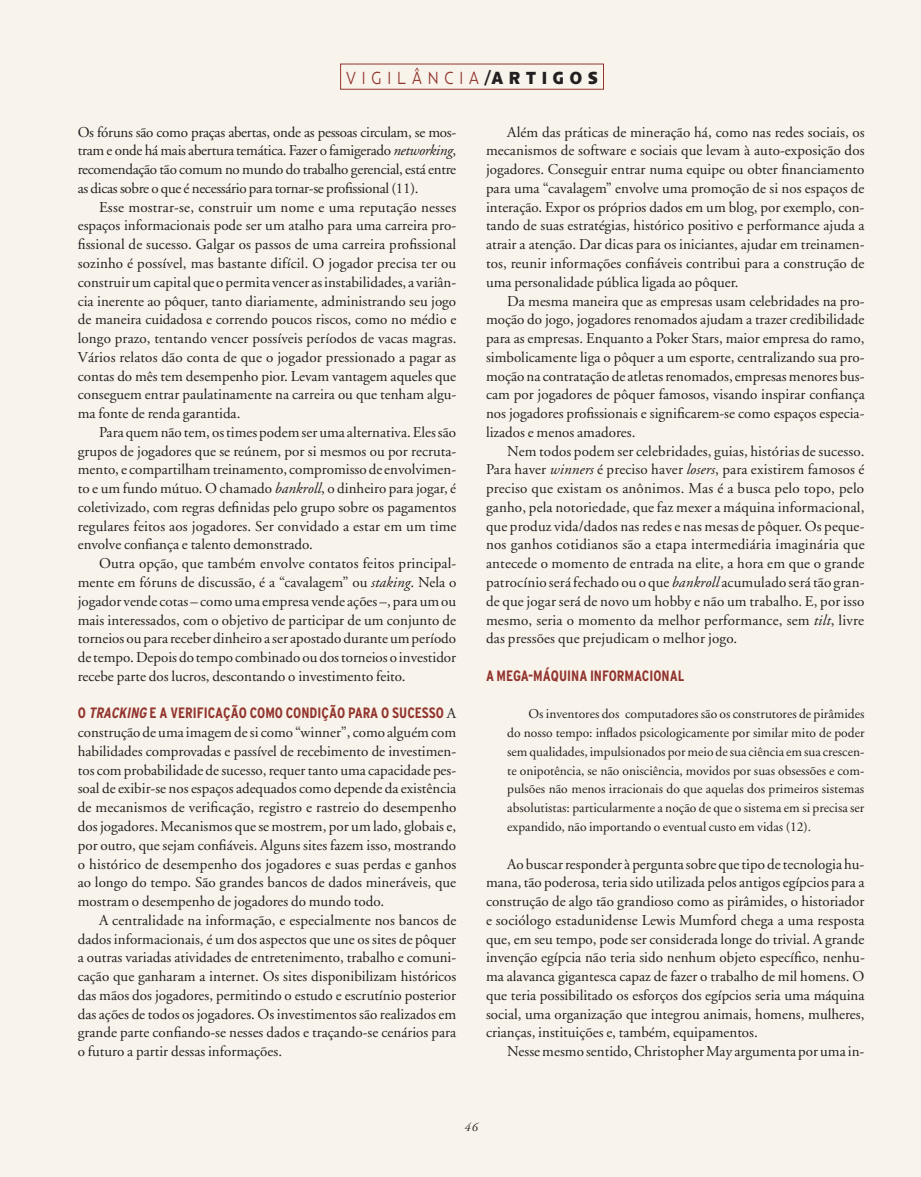
<style>
.page{position:relative;width:921px;height:1177px;background:#fff}
.page>*{position:absolute;margin:0;border:0;box-sizing:border-box;transform-origin:0 0}
.t1{font:300 18px "Anisette Petite";letter-spacing:.38em;color:#92342e;scale:.85 1}
.t2{font:15px/18.8px "Adobe Garamond";color:#231f20;text-align:justify}
.t3{font:700 condensed 15px "Interstate";color:#92342e}
.t4{font:13.5px/18.8px "Adobe Garamond";color:#231f20;text-align:justify}
.t5{font:italic 12px "Adobe Garamond";color:#231f20}
.s1{font-weight:700;color:#231f20}
.s2{font-style:italic}
.s3{font-family:"Adobe Garamond";font-weight:400;font-stretch:normal;color:#231f20}
</style>
<div class="page">
<div style="left:0;top:0;width:907px;height:1176px;background:#f9f4eb"></div>
<div style="left:904px;top:0;width:17px;height:1176px;background:#f9f4eb"></div>
<div style="left:340px;top:64px;width:264px;height:26px;border:1px solid #92342e"></div>
<p class="t1" style="left:346px;top:67px;width:297px">VIGILÂNCIA<span class="s1">/ARTIGOS</span></p>
<p class="t2" style="left:78px;top:123px;width:380px">Os fóruns são como praças abertas, onde as pessoas circulam, se mos&shy;tram e onde há mais abertura temática. Fazer o famigerado <span class="s2">networking</span>, recomendação tão comum no mundo do trabalho gerencial, está entre as dicas sobre o que é necessário para tornar-se profissional (11).</p>
<p class="t2" style="left:78px;top:198px;width:380px;text-indent:21px">Esse mostrar-se, construir um nome e uma reputação nesses espaços informacionais pode ser um atalho para uma carreira pro&shy;fissional de sucesso. Galgar os passos de uma carreira profissional sozinho é possível, mas bastante difícil. O jogador precisa ter ou construir um capital que o permita vencer as instabilidades, a variân&shy;cia inerente ao pôquer, tanto diariamente, administrando seu jogo de maneira cuidadosa e correndo poucos riscos, como no médio e longo prazo, tentando vencer possíveis períodos de vacas magras.<br>Vários relatos dão conta de que o jogador pressionado a pagar as contas do mês tem desempenho pior. Levam vantagem aqueles que conseguem entrar paulatinamente na carreira ou que tenham algu&shy;ma fonte de renda garantida.</p>
<p class="t2" style="left:78px;top:423px;width:380px;text-indent:21px">Para quem não tem, os times podem ser uma alternativa. Eles são grupos de jogadores que se reúnem, por si mesmos ou por recruta&shy;mento, e compartilham treinamento, compromisso de envolvimen&shy;to e um fundo mútuo. O chamado <span class="s2">bankroll</span>, o dinheiro para jogar, é coletivizado, com regras definidas pelo grupo sobre os pagamentos regulares feitos aos jogadores. Ser convidado a estar em um time envolve confiança e talento demonstrado.</p>
<p class="t2" style="left:78px;top:554px;width:380px;text-indent:21px">Outra opção, que também envolve contatos feitos principal&shy;mente em fóruns de discussão, é a “cavalagem” ou <span class="s2">staking</span>. Nela o jogador vende cotas – como uma empresa vende ações –, para um ou mais interessados, com o objetivo de participar de um conjunto de torneios ou para receber dinheiro a ser apostado durante um período de tempo. Depois do tempo combinado ou dos torneios o investidor recebe parte dos lucros, descontando o investimento feito.</p>
<p class="t3" style="left:78px;top:704px;width:380px">O <span class="s2">TRACKING</span> E A VERIFICAÇÃO COMO CONDIÇÃO PARA O SUCESSO <span class="s3">A</span></p>
<p class="t2" style="left:78px;top:723px;width:380px">construção de uma imagem de si como “winner”, como alguém com habilidades comprovadas e passível de recebimento de investimen&shy;tos com probabilidade de sucesso, requer tanto uma capacidade pes&shy;soal de exibir-se nos espaços adequados como depende da existência de mecanismos de verificação, registro e rastreio do desempenho dos jogadores. Mecanismos que se mostrem, por um lado, globais e, por outro, que sejam confiáveis. Alguns sites fazem isso, mostrando o histórico de desempenho dos jogadores e suas perdas e ganhos ao longo do tempo. São grandes bancos de dados mineráveis, que mostram o desempenho de jogadores do mundo todo.</p>
<p class="t2" style="left:78px;top:910px;width:380px;text-indent:21px">A centralidade na informação, e especialmente nos bancos de dados informacionais, é um dos aspectos que une os sites de pôquer a outras variadas atividades de entretenimento, trabalho e comuni&shy;cação que ganharam a internet. Os sites disponibilizam históricos das mãos dos jogadores, permitindo o estudo e escrutínio posterior das ações de todos os jogadores. Os investimentos são realizados em grande parte confiando-se nesses dados e traçando-se cenários para o futuro a partir dessas informações.</p>
<p class="t2" style="left:486px;top:123px;width:380px;text-indent:21px">Além das práticas de mineração há, como nas redes sociais, os mecanismos de software e sociais que levam à auto-exposição dos jogadores. Conseguir entrar numa equipe ou obter financiamento para uma “cavalagem” envolve uma promoção de si nos espaços de interação. Expor os próprios dados em um blog, por exemplo, con&shy;tando de suas estratégias, histórico positivo e performance ajuda a atrair a atenção. Dar dicas para os iniciantes, ajudar em treinamen&shy;tos, reunir informações confiáveis contribui para a construção de uma personalidade pública ligada ao pôquer.</p>
<p class="t2" style="left:486px;top:292px;width:380px;text-indent:21px">Da mesma maneira que as empresas usam celebridades na pro&shy;moção do jogo, jogadores renomados ajudam a trazer credibilidade para as empresas. Enquanto a Poker Stars, maior empresa do ramo, simbolicamente liga o pôquer a um esporte, centralizando sua pro&shy;moção na contratação de atletas renomados, empresas menores bus&shy;cam por jogadores de pôquer famosos, visando inspirar confiança nos jogadores profissionais e significarem-se como espaços especia&shy;lizados e menos amadores.</p>
<p class="t2" style="left:486px;top:442px;width:380px;text-indent:21px">Nem todos podem ser celebridades, guias, histórias de sucesso.<br>Para haver <span class="s2">winners</span> é preciso haver <span class="s2">losers</span>, para existirem famosos é preciso que existam os anônimos. Mas é a busca pelo topo, pelo ganho, pela notoriedade, que faz mexer a máquina informacional, que produz vida/dados nas redes e nas mesas de pôquer. Os peque&shy;nos ganhos cotidianos são a etapa intermediária imaginária que antecede o momento de entrada na elite, a hora em que o grande patrocínio será fechado ou o que <span class="s2">bankroll</span> acumulado será tão gran&shy;de que jogar será de novo um hobby e não um trabalho. E, por isso mesmo, seria o momento da melhor performance, sem <span class="s2">tilt</span>, livre das pressões que prejudicam o melhor jogo.</p>
<p class="t3" style="left:486px;top:667px;width:200px">A MEGA-MÁQUINA INFORMACIONAL</p>
<p class="t4" style="left:507px;top:704px;width:359px;text-indent:21px">Os inventores dos computadores são os construtores de pirâmides do nosso tempo: inflados psicologicamente por similar mito de poder sem qualidades, impulsionados por meio de sua ciência em sua crescen&shy;te onipotência, se não onisciência, movidos por suas obsessões e com&shy;pulsões não menos irracionais do que aquelas dos primeiros sistemas absolutistas: particularmente a noção de que o sistema em si precisa ser expandido, não importando o eventual custo em vidas (12).</p>
<p class="t2" style="left:486px;top:854px;width:380px;text-indent:21px">Ao buscar responder à pergunta sobre que tipo de tecnologia hu&shy;mana, tão poderosa, teria sido utilizada pelos antigos egípcios para a construção de algo tão grandioso como as pirâmides, o historiador e sociólogo estadunidense Lewis Mumford chega a uma resposta que, em seu tempo, pode ser considerada longe do trivial. A grande invenção egípcia não teria sido nenhum objeto específico, nenhu&shy;ma alavanca gigantesca capaz de fazer o trabalho de mil homens. O que teria possibilitado os esforços dos egípcios seria uma máquina social, uma organização que integrou animais, homens, mulheres, crianças, instituições e, também, equipamentos.</p>
<p class="t2" style="left:507px;top:1042px;width:359px">Nesse mesmo sentido, Christopher May argumenta por uma in-</p>
<p class="t5" style="left:464px;top:1120px;width:15px">46</p>
</div>
